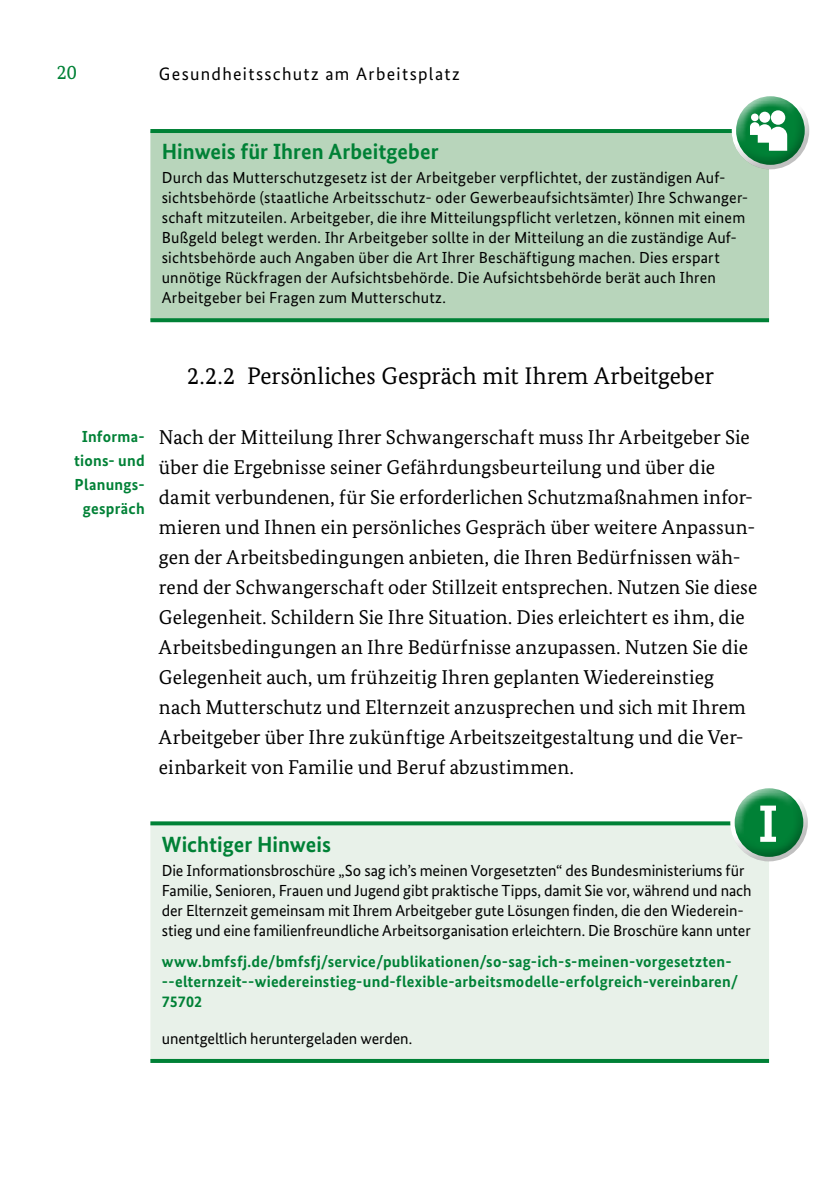
<style>
.page{position:relative;width:840px;height:1191px;background:#fff}
.page>*{position:absolute;margin:0;border:0;box-sizing:border-box;transform-origin:0 0}
.t1{font:700 52.4px "Bundes Sans";color:#fff}
.t2{font:24px "Bundes Serif";letter-spacing:-.005em;color:#000}
.t3{font:700 22px "Bundes Sans";color:#008136}
.t4{font:20px/30px "Bundes Serif";letter-spacing:.005em;color:#000}
.t5{font:20px "Bundes Serif";color:#008136}
.t6{font:18px "Bundes Sans";letter-spacing:.07em;color:#000}
.t7{font:16px/20px "Bundes Sans";letter-spacing:.01em;color:#000}
.t8{font:700 16px/24px "Bundes Sans";letter-spacing:.015em;color:#008136}
</style>
<div class="page">
<div style="left:150px;top:133px;width:618px;height:185px;background:#b8d5bb"></div>
<hr style="left:150px;top:129px;width:618px;height:4px;background:#008136">
<svg style="left:150px;top:318px;width:618px;height:4px;background:#0a853d"></svg>
<div style="left:150px;top:825px;width:618px;height:234px;background:#e8f1e9"></div>
<svg style="left:150px;top:821px;width:564px;height:4px;background:#188c48"></svg>
<hr style="left:150px;top:1059px;width:618px;height:4px;background:#008136">
<div style="left:716px;top:77px;width:98px;height:80px;background:#fff"></div>
<div style="left:725px;top:103px;width:98px;height:66px;background:#000;opacity:.25"></div>
<div style="left:770px;top:110px;width:14px;height:15px;background:#fff;border-radius:50%"></div>
<div style="left:758px;top:112px;width:11px;height:11px;background:#fff;border-radius:50%"></div>
<svg style="left:750px;top:113px;width:8px;height:8px"></svg>
<svg style="left:749px;top:122px;width:37px;height:29px"></svg>
<div style="left:714px;top:769px;width:98px;height:80px;background:#fff"></div>
<div style="left:724px;top:794px;width:98px;height:67px;background:#000;opacity:.25"></div>
<p class="t5" style="left:57px;top:60px;width:21px">20</p>
<p class="t6" style="left:159px;top:62px;width:302px">Gesundheitsschutz am Arbeitsplatz</p>
<p class="t3" style="left:162px;top:138px;width:278px">Hinweis für Ihren Arbeitgeber</p>
<p class="t7" style="left:162px;top:167px;width:587px">Durch das Mutterschutzgesetz ist der Arbeitgeber verpflichtet, der zuständigen Auf&shy;sichtsbehörde (staatliche Arbeitsschutz- oder Gewerbeaufsichtsämter) Ihre Schwanger&shy;schaft mitzuteilen. Arbeitgeber, die ihre Mitteilungspflicht verletzen, können mit einem Bußgeld belegt werden. Ihr Arbeitgeber sollte in der Mitteilung an die zuständige Auf&shy;sichtsbehörde auch Angaben über die Art Ihrer Beschäftigung machen. Dies erspart unnötige Rückfragen der Aufsichtsbehörde. Die Aufsichtsbehörde berät auch Ihren Arbeitgeber bei Fragen zum Mutterschutz.</p>
<h3 class="t2" style="left:187px;top:361px;width:528px">2.2.2 Persönliches Gespräch mit Ihrem Arbeitgeber</h3>
<p class="t8" style="left:74px;top:424px;width:72px;text-align:center">Informa&shy;tions- und<br>Planungs&shy;gespräch</p>
<p class="t4" style="left:159px;top:421px;width:599px">Nach der Mitteilung Ihrer Schwangerschaft muss Ihr Arbeitgeber Sie über die Ergebnisse seiner Gefährdungsbeurteilung und über die damit verbundenen, für Sie erforderlichen Schutzmaßnahmen infor&shy;mieren und Ihnen ein persönliches Gespräch über weitere Anpassun&shy;gen der Arbeitsbedingungen anbieten, die Ihren Bedürfnissen wäh&shy;rend der Schwangerschaft oder Stillzeit entsprechen. Nutzen Sie diese Gelegenheit. Schildern Sie Ihre Situation. Dies erleichtert es ihm, die Arbeitsbedingungen an Ihre Bedürfnisse anzupassen. Nutzen Sie die Gelegenheit auch, um frühzeitig Ihren geplanten Wiedereinstieg nach Mutterschutz und Elternzeit anzusprechen und sich mit Ihrem Arbeitgeber über Ihre zukünftige Arbeitszeitgestaltung und die Ver&shy;einbarkeit von Familie und Beruf abzustimmen.</p>
<p class="t3" style="left:162px;top:830px;width:171px">Wichtiger Hinweis</p>
<p class="t7" style="left:162px;top:860px;width:591px">Die Informationsbroschüre „So sag ich’s meinen Vorgesetzten“ des Bundesministeriums für Familie, Senioren, Frauen und Jugend gibt praktische Tipps, damit Sie vor, während und nach der Elternzeit gemeinsam mit Ihrem Arbeitgeber gute Lösungen finden, die den Wiederein&shy;stieg und eine familienfreundliche Arbeitsorganisation erleichtern. Die Broschüre kann unter</p>
<p class="t8" style="left:162px;top:951px;width:577px;line-height:20px">www.bmfsfj.de/bmfsfj/service/publikationen/so-sag-ich-s-meinen-vorgesetzten---elternzeit--wiedereinstieg-und-flexible-arbeitsmodelle-erfolgreich-vereinbaren/<br>75702</p>
<p class="t7" style="left:162px;top:1028px;width:252px">unentgeltlich heruntergeladen werden.</p>
<h1 class="t1" style="left:757px;top:792px;width:22px">I</h1>
</div>
